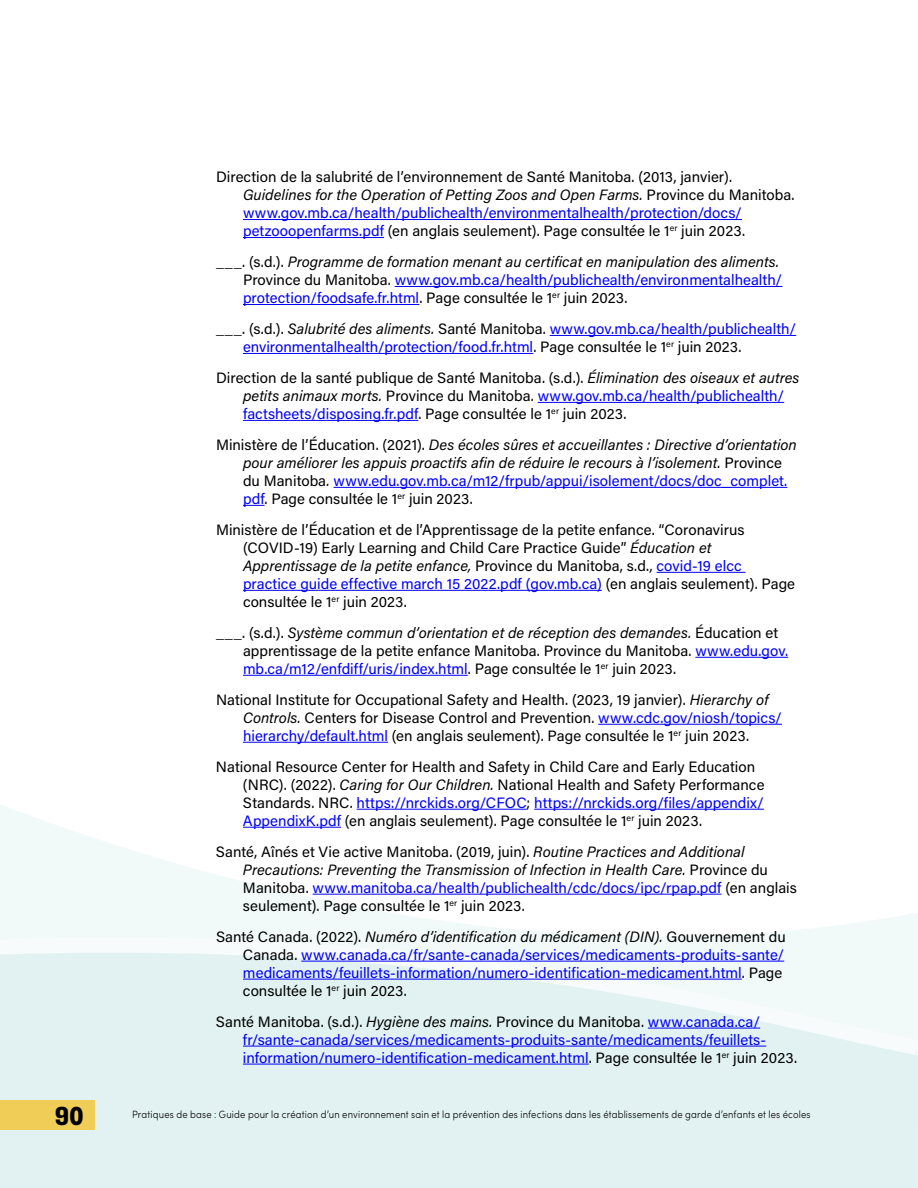
<style>
.page{position:relative;width:918px;height:1188px;background:#fff}
.page>*{position:absolute;margin:0;border:0;box-sizing:border-box;transform-origin:0 0}
.t1{font:700 27px "Loos Compressed";color:#000}
.References{font:15px/18px "Acumin Pro";color:#000}
.References-2{font:15px/18px "Acumin Pro";color:#0000fa}
.References-3{font:italic 15px/18px "Acumin Pro";color:#000}
.t2{font:300 10.5px "Sofia Pro";letter-spacing:.02em;color:#000;scale:.9 1}
.s1{font-style:italic}
.s2{color:#0000fa}
.s3{color:#000}
.s4{font-style:italic;color:#000}
.s5{font-style:normal}
.s6{font-style:normal;color:#0000fa}
</style>
<div class="page">
<svg style="left:0;top:805px;width:899px;height:119px"></svg>
<svg style="left:0;top:924px;width:899px;height:264px;fill:#e2f2f2"></svg>
<div style="left:0;top:1101px;width:94px;height:29px;background:#f0cd57"></div>
<hr style="left:243px;top:219px;width:499px;height:1px;background:#0000fa">
<hr style="left:243px;top:237px;width:141px;height:1px;background:#0000fa">
<hr style="left:395px;top:286px;width:387px;height:1px;background:#0000fa">
<hr style="left:243px;top:304px;width:176px;height:1px;background:#0000fa">
<hr style="left:550px;top:335px;width:246px;height:1px;background:#0000fa">
<hr style="left:243px;top:353px;width:290px;height:1px;background:#0000fa">
<hr style="left:538px;top:402px;width:246px;height:1px;background:#0000fa">
<hr style="left:243px;top:420px;width:175px;height:1px;background:#0000fa">
<hr style="left:334px;top:487px;width:453px;height:1px;background:#0000fa">
<svg style="left:243px;top:505px;width:22px;height:1px"></svg>
<hr style="left:657px;top:572px;width:88px;height:1px;background:#0000fa">
<hr style="left:243px;top:590px;width:359px;height:1px;background:#0000fa">
<hr style="left:695px;top:657px;width:93px;height:1px;background:#0000fa">
<hr style="left:243px;top:675px;width:225px;height:1px;background:#0000fa">
<hr style="left:598px;top:724px;width:184px;height:1px;background:#0000fa">
<hr style="left:243px;top:742px;width:145px;height:1px;background:#0000fa">
<hr style="left:357px;top:809px;width:170px;height:1px;background:#0000fa">
<hr style="left:534px;top:809px;width:230px;height:1px;background:#0000fa">
<hr style="left:243px;top:827px;width:98px;height:1px;background:#0000fa">
<hr style="left:313px;top:894px;width:409px;height:1px;background:#0000fa">
<hr style="left:301px;top:961px;width:483px;height:1px;background:#0000fa">
<hr style="left:243px;top:979px;width:499px;height:1px;background:#0000fa">
<hr style="left:648px;top:1028px;width:112px;height:1px;background:#0000fa">
<hr style="left:243px;top:1046px;width:523px;height:1px;background:#0000fa">
<hr style="left:243px;top:1064px;width:346px;height:1px;background:#0000fa">
<svg style="left:899px;top:913px;width:19px;height:275px"></svg>
<p class="References" style="left:243px;top:167px;width:553px;text-indent:-27px">Direction de la salubrité de l’environnement de Santé Manitoba. (2013, janvier).<br><span class="s1">Guidelines for the Operation of Petting Zoos and Open Farms.</span> Province du Manitoba. <span class="s2">www.gov.mb.ca/health/publichealth/environmentalhealth/protection/docs/ petzooopenfarms.pdf</span> (en anglais seulement). Page consultée le 1<sup>er</sup> juin 2023.</p>
<p class="References-2" style="left:243px;top:252px;width:541px;text-indent:-27px"><span class="s3">___. (s.d.).</span> <span class="s4">Programme de formation menant au certificat en manipulation des aliments.<br></span><span class="s3">Province du Manitoba.</span> www.gov.mb.ca/health/publichealth/environmentalhealth/ protection/foodsafe.fr.html<span class="s3">. Page consultée le 1</span><sup>er</sup> <span class="s3">juin 2023.</span></p>
<p class="References-2" style="left:243px;top:319px;width:555px;text-indent:-27px"><span class="s3">___. (s.d.).</span> <span class="s4">Salubrité des aliments.</span> <span class="s3">Santé Manitoba.</span> www.gov.mb.ca/health/publichealth/ environmentalhealth/protection/food.fr.html<span class="s3">. Page consultée le 1</span><sup>er</sup> <span class="s3">juin 2023.</span></p>
<p class="References" style="left:243px;top:368px;width:558px;text-indent:-27px">Direction de la santé publique de Santé Manitoba. (s.d.). <span class="s1">Élimination des oiseaux et autres petits animaux morts.</span> Province du Manitoba. <span class="s2">www.gov.mb.ca/health/publichealth/ factsheets/disposing.fr.pdf</span>. Page consultée le 1<sup>er</sup> juin 2023.</p>
<p class="References-3" style="left:243px;top:435px;width:555px;text-indent:-27px"><span class="s5">Ministère de l’Éducation. (2021).</span> Des écoles sûres et accueillantes : Directive d’orientation pour améliorer les appuis proactifs afin de réduire le recours à l’isolement. <span class="s5">Province du Manitoba</span>. <span class="s6">www.edu.gov.mb.ca/m12/frpub/appui/isolement/docs/doc_complet. pdf</span><span class="s5">. Page consultée le 1</span><sup>er</sup> <span class="s5">juin 2023.</span></p>
<p class="References" style="left:243px;top:520px;width:554px;text-indent:-27px">Ministère de l’Éducation et de l’Apprentissage de la petite enfance. “Coronavirus (COVID-19) Early Learning and Child Care Practice Guide” <span class="s1">Éducation et Apprentissage de la petite enfance,</span> Province du Manitoba, s.d., <span class="s2">covid-19 elcc practice guide effective march 15 2022.pdf (gov.mb.ca)</span> (en anglais seulement). Page consultée le 1<sup>er</sup> juin 2023.</p>
<p class="References" style="left:243px;top:623px;width:547px;text-indent:-27px">___. (s.d.). <span class="s1">Système commun d’orientation et de réception des demandes.</span> Éducation et apprentissage de la petite enfance Manitoba. Province du Manitoba. <span class="s2">www.edu.gov. mb.ca/m12/enfdiff/uris/index.html</span>. Page consultée le 1<sup>er</sup> juin 2023.</p>
<p class="References" style="left:243px;top:690px;width:541px;text-indent:-27px">National Institute for Occupational Safety and Health. (2023, 19 janvier). <span class="s1">Hierarchy of<br>Controls.</span> Centers for Disease Control and Prevention. <span class="s2">www.cdc.gov/niosh/topics/ hierarchy/default.html</span> (en anglais seulement). Page consultée le 1<sup>er</sup> juin 2023.</p>
<p class="References" style="left:243px;top:757px;width:523px;text-indent:-27px">National Resource Center for Health and Safety in Child Care and Early Education (NRC). (2022). <span class="s1">Caring for Our Children.</span> National Health and Safety Performance Standards. NRC. <span class="s2">https://nrckids.org/CFOC</span>; <span class="s2">https://nrckids.org/files/appendix/ AppendixK.pdf</span> (en anglais seulement). Page consultée le 1<sup>er</sup> juin 2023.</p>
<p class="References" style="left:243px;top:842px;width:555px;text-indent:-27px">Santé, Aînés et Vie active Manitoba. (2019, juin). <span class="s1">Routine Practices and Additional Precautions: Preventing the Transmission of Infection in Health Care.</span> Province du Manitoba. <span class="s2">www.manitoba.ca/health/publichealth/cdc/docs/ipc/rpap.pdf</span> (en anglais seulement). Page consultée le 1<sup>er</sup> juin 2023.</p>
<p class="References-2" style="left:243px;top:927px;width:544px;text-indent:-27px"><span class="s3">Santé Canada. (2022).</span> <span class="s4">Numéro d’identification du médicament (DIN).</span> <span class="s3">Gouvernement du Canada.</span> www.canada.ca/fr/sante-canada/services/medicaments-produits-sante/ medicaments/feuillets-information/numero-identification-medicament.html<span class="s3">. Page consultée le 1</span><sup>er</sup> <span class="s3">juin 2023.</span></p>
<p class="References-2" style="left:243px;top:1012px;width:556px;text-indent:-27px"><span class="s3">Santé Manitoba. (s.d.).</span> <span class="s4">Hygiène des mains.</span> <span class="s3">Province du Manitoba.</span> www.canada.ca/ fr/sante-canada/services/medicaments-produits-sante/medicaments/feuillets&shy;information/numero-identification-medicament.html<span class="s3">. Page consultée le 1</span><sup>er</sup> <span class="s3">juin 2023.</span></p>
<h1 class="t1" style="left:54px;top:1096px;width:32px">90</h1>
<p class="t2" style="left:132px;top:1107px;width:755px">Pratiques de base : Guide pour la création d’un environnement sain et la prévention des infections dans les établissements de garde d’enfants et les écoles</p>
</div>
